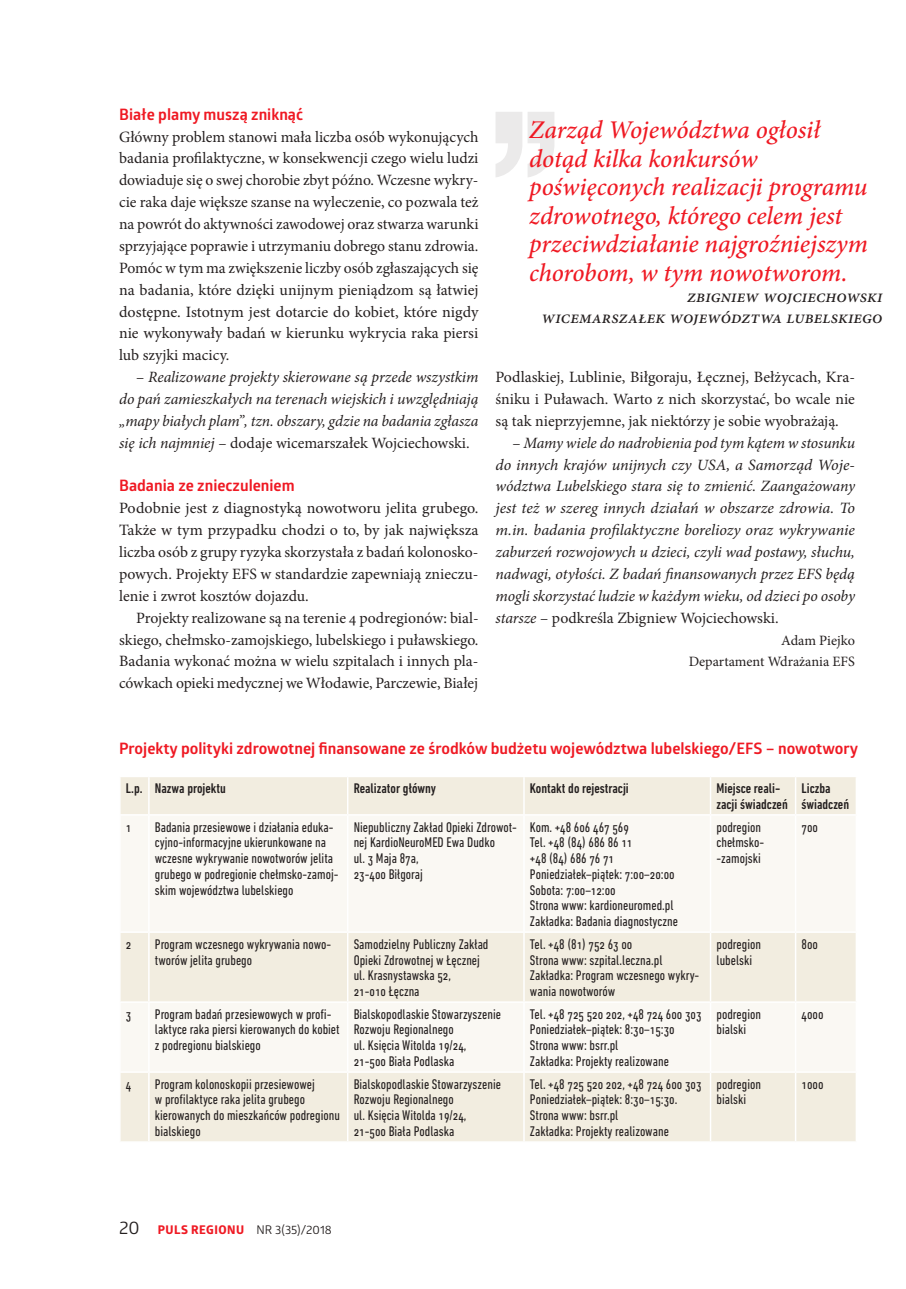
<style>
.page{position:relative;width:906px;height:1289px;background:#fff}
.page>*{position:absolute;margin:0;border:0;box-sizing:border-box;transform-origin:0 0}
.t1{font:italic 500 25.5px/28.5px "Minion Pro";letter-spacing:-.005em;color:#ef1923}
.t2{font:italic 500 18px/21px "Minion Pro";color:#241f1f;text-align:right}
.t3{font:15.75px/21.9px "Minion Pro";color:#241f1f;text-align:justify}
.t4{font:italic 15.75px/21.9px "Minion Pro";letter-spacing:-.005em;color:#241f1f;text-align:justify}
.t5{font:700 15.75px "Glober";color:#ef1923}
.t6{font:condensed 14.25px/15.8px "DIN Next LT Pro";color:#241f1f}
.t7{font:500 condensed 14.25px/15.8px "DIN Next LT Pro";color:#241f1f}
.t8{font:14.25px/21.9px "Minion Pro";color:#241f1f;text-align:right}
.t9{font:12px "Glober";color:#241f1f}
.s1{font-style:normal}
.s2{font-size:18px}
.s3{font-family:"Globerx";font-weight:700;color:#ef1923}
</style>
<div class="page">
<div style="left:121px;top:777px;width:734px;height:364px;background:#f2ede0"></div>
<svg style="left:121px;top:815px;width:734px;height:256px;fill:#faf8f3"></svg>
<hr style="left:148px;top:777px;width:2px;height:37px;background:#fff">
<hr style="left:347px;top:777px;width:1px;height:37px;background:#fff">
<hr style="left:523px;top:777px;width:2px;height:37px;background:#fff">
<hr style="left:710px;top:777px;width:1px;height:37px;background:#fff">
<hr style="left:795px;top:777px;width:1px;height:37px;background:#fff">
<hr style="left:119px;top:814px;width:30px;height:1px;background:#fff">
<hr style="left:149px;top:814px;width:199px;height:1px;background:#fff">
<hr style="left:148px;top:815px;width:2px;height:116px;background:#fff">
<hr style="left:348px;top:814px;width:176px;height:1px;background:#fff">
<hr style="left:347px;top:815px;width:1px;height:116px;background:#fff">
<hr style="left:524px;top:814px;width:186px;height:1px;background:#fff">
<hr style="left:523px;top:815px;width:2px;height:116px;background:#fff">
<hr style="left:710px;top:814px;width:85px;height:1px;background:#fff">
<hr style="left:710px;top:815px;width:1px;height:116px;background:#fff">
<hr style="left:795px;top:814px;width:62px;height:1px;background:#fff">
<hr style="left:795px;top:815px;width:1px;height:116px;background:#fff">
<hr style="left:119px;top:931px;width:30px;height:1px;background:#fff">
<hr style="left:149px;top:931px;width:199px;height:1px;background:#fff">
<hr style="left:148px;top:932px;width:2px;height:69px;background:#fff">
<hr style="left:348px;top:931px;width:176px;height:1px;background:#fff">
<hr style="left:347px;top:932px;width:1px;height:69px;background:#fff">
<hr style="left:524px;top:931px;width:186px;height:1px;background:#fff">
<hr style="left:523px;top:932px;width:2px;height:69px;background:#fff">
<hr style="left:710px;top:931px;width:85px;height:1px;background:#fff">
<hr style="left:710px;top:932px;width:1px;height:69px;background:#fff">
<hr style="left:795px;top:931px;width:62px;height:1px;background:#fff">
<hr style="left:795px;top:932px;width:1px;height:69px;background:#fff">
<hr style="left:119px;top:1001px;width:30px;height:1px;background:#fff">
<hr style="left:149px;top:1001px;width:199px;height:1px;background:#fff">
<hr style="left:148px;top:1002px;width:2px;height:69px;background:#fff">
<hr style="left:348px;top:1001px;width:176px;height:1px;background:#fff">
<hr style="left:347px;top:1002px;width:1px;height:69px;background:#fff">
<hr style="left:524px;top:1001px;width:186px;height:1px;background:#fff">
<hr style="left:523px;top:1002px;width:2px;height:69px;background:#fff">
<hr style="left:710px;top:1001px;width:85px;height:1px;background:#fff">
<hr style="left:710px;top:1002px;width:1px;height:69px;background:#fff">
<hr style="left:795px;top:1001px;width:62px;height:1px;background:#fff">
<hr style="left:795px;top:1002px;width:1px;height:69px;background:#fff">
<hr style="left:119px;top:1071px;width:30px;height:1px;background:#fff">
<hr style="left:149px;top:1071px;width:199px;height:1px;background:#fff">
<hr style="left:148px;top:1072px;width:2px;height:69px;background:#fff">
<hr style="left:348px;top:1071px;width:176px;height:1px;background:#fff">
<hr style="left:347px;top:1072px;width:1px;height:69px;background:#fff">
<hr style="left:524px;top:1071px;width:186px;height:1px;background:#fff">
<hr style="left:523px;top:1072px;width:2px;height:69px;background:#fff">
<hr style="left:710px;top:1071px;width:85px;height:1px;background:#fff">
<hr style="left:710px;top:1072px;width:1px;height:69px;background:#fff">
<hr style="left:795px;top:1071px;width:62px;height:1px;background:#fff">
<hr style="left:795px;top:1072px;width:1px;height:69px;background:#fff">
<svg style="left:496px;top:112px;width:58px;height:65px"></svg>
<p class="t5" style="left:119px;top:103px;width:185px">Białe plamy muszą zniknąć</p>
<p class="t3" style="left:119px;top:126px;width:361px">Główny problem stanowi mała liczba osób wykonujących badania profilaktyczne, w konsekwencji czego wielu ludzi dowiaduje się o swej chorobie zbyt późno. Wczesne wykry&shy;cie raka daje większe szanse na wyleczenie, co pozwala też na powrót do aktywności zawodowej oraz stwarza warunki sprzyjające poprawie i utrzymaniu dobrego stanu zdrowia.<br>Pomóc w tym ma zwiększenie liczby osób zgłaszających się na badania, które dzięki unijnym pieniądzom są łatwiej dostępne. Istotnym jest dotarcie do kobiet, które nigdy nie wykonywały badań w kierunku wykrycia raka piersi lub szyjki macicy.</p>
<p class="t4" style="left:119px;top:366px;width:361px;text-indent:17px"><span class="s1">–</span> Realizowane projekty skierowane są przede wszystkim do pań zamieszkałych na terenach wiejskich i uwzględniają „mapy białych plam”, tzn. obszary, gdzie na badania zgłasza się ich najmniej <span class="s1">– dodaje wicemarszałek Wojciechowski.</span></p>
<p class="t5" style="left:119px;top:475px;width:177px">Badania ze znieczuleniem</p>
<p class="t3" style="left:119px;top:497px;width:361px">Podobnie jest z diagnostyką nowotworu jelita grubego.<br>Także w tym przypadku chodzi o to, by jak największa liczba osób z grupy ryzyka skorzystała z badań kolonosko&shy;powych. Projekty EFS w standardzie zapewniają znieczu&shy;lenie i zwrot kosztów dojazdu.</p>
<p class="t3" style="left:119px;top:606px;width:361px;text-indent:17px">Projekty realizowane są na terenie 4 podregionów: bial&shy;skiego, chełmsko-zamojskiego, lubelskiego i puławskiego.<br>Badania wykonać można w wielu szpitalach i innych pla&shy;cówkach opieki medycznej we Włodawie, Parczewie, Białej</p>
<h1 class="t1" style="left:529px;top:116px;width:340px">Zarząd Województwa ogłosił dotąd kilka konkursów poświęconych realizacji programu zdrowotnego, którego celem jest przeciwdziałanie najgroźniejszym chorobom, w tym nowotworom.</h1>
<p class="t2" style="left:541px;top:286px;width:342px">zbigniew wojciechowski<br>wicemarszałek województwa lubelskiego</p>
<p class="t3" style="left:495px;top:366px;width:361px">Podlaskiej, Lublinie, Biłgoraju, Łęcznej, Bełżycach, Kra&shy;śniku i Puławach. Warto z nich skorzystać, bo wcale nie są tak nieprzyjemne, jak niektórzy je sobie wyobrażają.</p>
<p class="t4" style="left:495px;top:431px;width:361px;text-indent:17px"><span class="s1">–</span> Mamy wiele do nadrobienia pod tym kątem w stosunku do innych krajów unijnych czy USA, a Samorząd Woje&shy;wództwa Lubelskiego stara się to zmienić. Zaangażowany jest też w szereg innych działań w obszarze zdrowia. To m.in. badania profilaktyczne boreliozy oraz wykrywanie zaburzeń rozwojowych u dzieci, czyli wad postawy, słuchu, nadwagi, otyłości. Z badań finansowanych przez EFS będą mogli skorzystać ludzie w każdym wieku, od dzieci po osoby starsze <span class="s1">– podkreśla Zbigniew Wojciechowski.</span></p>
<p class="t8" style="left:688px;top:629px;width:168px">Adam Piejko<br>Departament Wdrażania EFS</p>
<p class="t5" style="left:119px;top:737px;width:740px">Projekty polityki zdrowotnej finansowane ze środków budżetu województwa lubelskiego/EFS – nowotwory</p>
<p class="t7" style="left:126px;top:780px;width:102px">L.p. Nazwa projektu</p>
<p class="t7" style="left:354px;top:780px;width:84px">Realizator główny</p>
<p class="t7" style="left:530px;top:780px;width:100px">Kontakt do rejestracji</p>
<p class="t7" style="left:716px;top:780px;width:73px">Miejsce reali&shy;zacji świadczeń</p>
<p class="t7" style="left:801px;top:780px;width:49px">Liczba świadczeń</p>
<p class="t6" style="left:126px;top:818px;width:7px">1</p>
<p class="t6" style="left:155px;top:818px;width:185px">Badania przesiewowe i działania eduka&shy;cyjno-informacyjne ukierunkowane na wczesne wykrywanie nowotworów jelita grubego w podregionie chełmsko-zamoj&shy;skim województwa lubelskiego</p>
<p class="t6" style="left:354px;top:818px;width:165px">Niepubliczny Zakład Opieki Zdrowot&shy;nej KardioNeuroMED Ewa Dudko<br>ul. 3 Maja 87a,<br>23-400 Biłgoraj</p>
<p class="t6" style="left:530px;top:818px;width:149px">Kom. +48 606 467 569<br>Tel. +48 (84) 686 86 11<br>+48 (84) 686 76 71<br>Poniedziałek–piątek: 7:00–20:00<br>Sobota: 7:00–12:00<br>Strona www: kardioneuromed.pl<br>Zakładka: Badania diagnostyczne</p>
<p class="t6" style="left:716px;top:818px;width:49px">podregion chełmsko--zamojski</p>
<p class="t6" style="left:801px;top:818px;width:18px">700</p>
<p class="t6" style="left:126px;top:935px;width:7px">2</p>
<p class="t6" style="left:155px;top:935px;width:178px">Program wczesnego wykrywania nowo&shy;tworów jelita grubego</p>
<p class="t6" style="left:354px;top:935px;width:136px">Samodzielny Publiczny Zakład<br>Opieki Zdrowotnej w Łęcznej ul. Krasnystawska 52,<br>21-010 Łęczna</p>
<p class="t6" style="left:530px;top:935px;width:171px">Tel. +48 (81) 752 63 00<br>Strona www: szpital.leczna.pl<br>Zakładka: Program wczesnego wykry&shy;wania nowotworów</p>
<p class="t6" style="left:716px;top:935px;width:46px">podregion lubelski</p>
<p class="t6" style="left:801px;top:935px;width:18px">800</p>
<p class="t6" style="left:126px;top:1005px;width:7px">3</p>
<p class="t6" style="left:155px;top:1005px;width:186px">Program badań przesiewowych w profi&shy;laktyce raka piersi kierowanych do kobiet z podregionu bialskiego</p>
<p class="t6" style="left:354px;top:1005px;width:149px">Bialskopodlaskie Stowarzyszenie<br>Rozwoju Regionalnego<br>ul. Księcia Witolda 19/24,<br>21-500 Biała Podlaska</p>
<p class="t6" style="left:530px;top:1005px;width:173px">Tel. +48 725 520 202, +48 724 600 303<br>Poniedziałek–piątek: 8:30–15:30<br>Strona www: bsrr.pl<br>Zakładka: Projekty realizowane</p>
<p class="t6" style="left:716px;top:1005px;width:46px">podregion bialski</p>
<p class="t6" style="left:801px;top:1005px;width:24px">4000</p>
<p class="t6" style="left:126px;top:1075px;width:7px">4</p>
<p class="t6" style="left:155px;top:1075px;width:186px">Program kolonoskopii przesiewowej<br>w profilaktyce raka jelita grubego kierowanych do mieszkańców podregionu bialskiego</p>
<p class="t6" style="left:354px;top:1075px;width:149px">Bialskopodlaskie Stowarzyszenie<br>Rozwoju Regionalnego<br>ul. Księcia Witolda 19/24,<br>21-500 Biała Podlaska</p>
<p class="t6" style="left:530px;top:1075px;width:173px">Tel. +48 725 520 202, +48 724 600 303<br>Poniedziałek–piątek: 8:30–15:30.<br>Strona www: bsrr.pl<br>Zakładka: Projekty realizowane</p>
<p class="t6" style="left:716px;top:1075px;width:46px">podregion bialski</p>
<p class="t6" style="left:801px;top:1075px;width:24px">1000</p>
<p class="t9" style="left:119px;top:1220px;width:214px"><span class="s2">20</span> <span class="s3">PULS REGIONU</span> NR 3(35)/2018</p>
</div>
